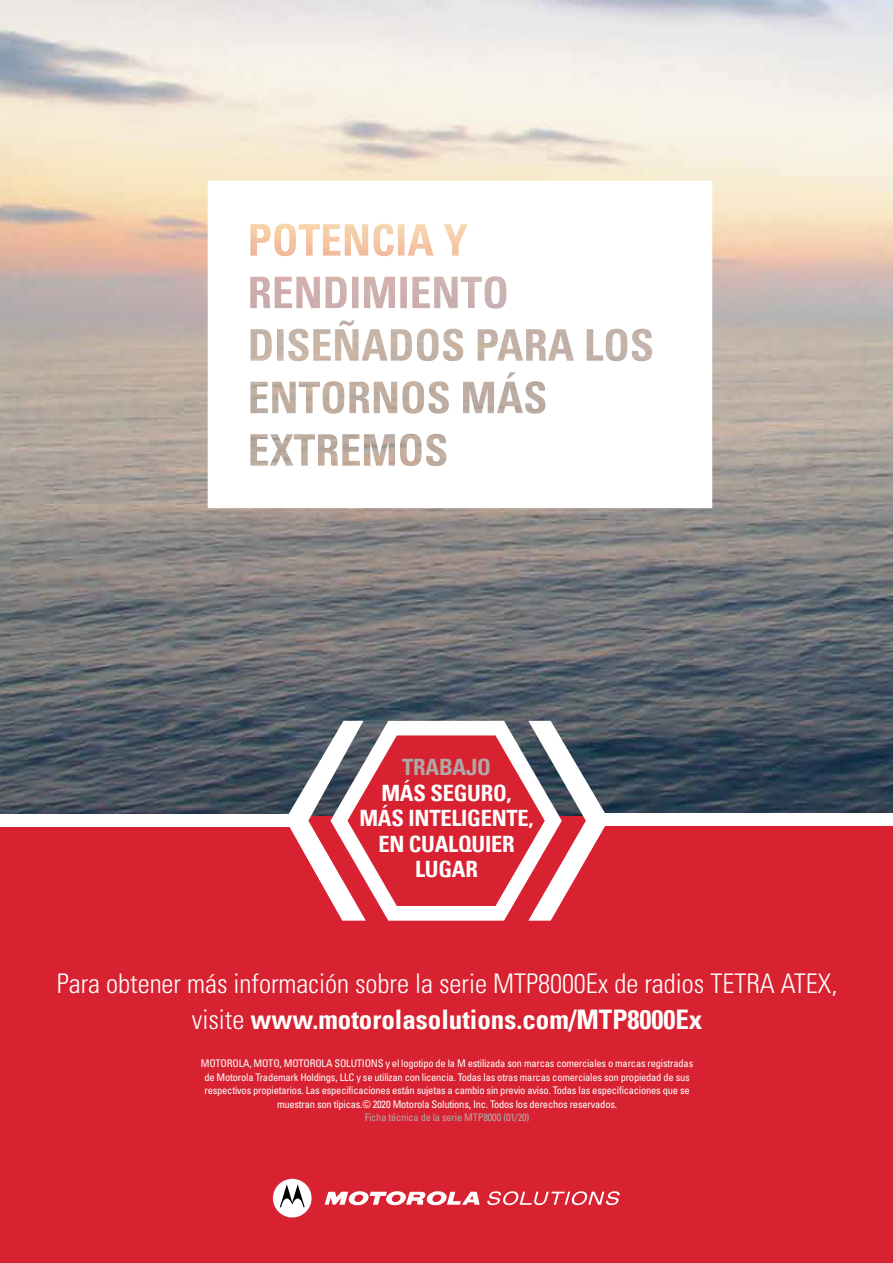
<style>
.page{position:relative;width:893px;height:1263px;background:#fff}
.page>*{position:absolute;margin:0;border:0;box-sizing:border-box;transform-origin:0 0}
.t1{font:300 condensed 27px "Univers";color:#fff}
.t2{font:700 condensed 27px "Univers LT";color:#fff}
.t3{font:700 condensed 22.5px/25.5px "Univers LT";letter-spacing:-.01em;color:#fff;text-align:center}
.t4{font:700 condensed 22.5px "Univers LT";letter-spacing:-.01em;color:#afa9a6}
.t5{font:condensed 10.5px/13.5px "Univers";letter-spacing:-.02em;color:#fff;text-align:center}
.t6{font:condensed 10.5px "Univers";letter-spacing:-.02em;color:#afa9a6}
.s1{font-family:"Univers";font-weight:300}
</style>
<div class="page">
<img style="left:0;top:0;width:893px;height:814px">
<div style="left:0;top:816px;width:893px;height:447px;background:#d82231"></div>
<div style="left:0;top:814px;width:302px;height:13px;background:#fff"></div>
<svg style="left:285px;top:721px;width:324px;height:180px"></svg>
<svg style="left:330px;top:721px;width:232px;height:200px"></svg>
<div style="left:599px;top:813px;width:294px;height:13px;background:#fff"></div>
<svg style="left:325px;top:1191px;width:155px;height:15px"></svg>
<svg style="left:273px;top:1179px;width:39px;height:38px"></svg>
<svg style="left:487px;top:1191px;width:133px;height:14px"></svg>
<svg style="left:208px;top:181px;width:504px;height:327px"></svg>
<h2 class="t4" style="left:402px;top:753px;width:90px">TRABAJO</h2>
<h2 class="t3" style="left:359px;top:780px;width:176px">MÁS SEGURO,<br>MÁS INTELIGENTE,<br>EN CUALQUIER<br>LUGAR</h2>
<h1 class="t1" style="left:57px;top:967px;width:782px">Para obtener más información sobre la serie MTP8000Ex de radios TETRA ATEX,</h1>
<h1 class="t2" style="left:192px;top:1002px;width:512px"><span class="s1">visite</span> www.motorolasolutions.com/MTP8000Ex</h1>
<p class="t5" style="left:201px;top:1056px;width:494px">MOTOROLA, MOTO, MOTOROLA SOLUTIONS y el logotipo de la M estilizada son marcas comerciales o marcas registradas de Motorola Trademark Holdings, LLC y se utilizan con licencia. Todas las otras marcas comerciales son propiedad de sus respectivos propietarios. Las especificaciones están sujetas a cambio sin previo aviso. Todas las especificaciones que se muestran son típicas.© 2020 Motorola Solutions, Inc. Todos los derechos reservados.</p>
<p class="t6" style="left:365px;top:1111px;width:166px">Ficha técnica de la serie MTP8000 (01/20)</p>
</div>
